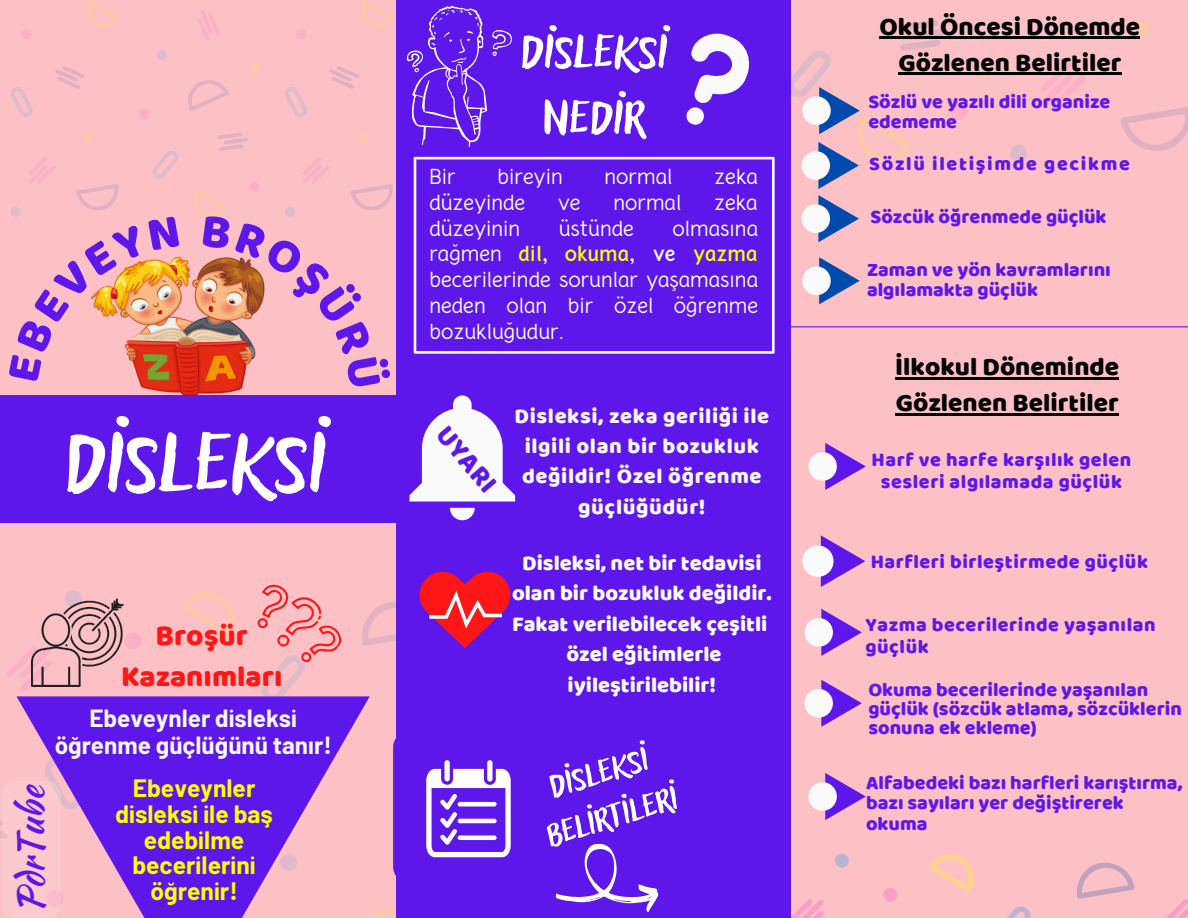
<style>
.page{position:relative;width:1188px;height:918px;background:#fcc0c5}
.page>*{position:absolute;margin:0;border:0;box-sizing:border-box;transform-origin:0 0}
.t1{font:107.1px "Adlery Pro Blockletter";color:#fff}
.t2{font:60.3px/65.8px "Adlery Pro Blockletter";color:#fff;text-align:center}
.t3{font:41.7px/45.9px "Adlery Pro Blockletter";color:#fff;text-align:center}
.t4{font:36.75px "Kaushan Script";color:#5e17eb}
.t5{font:29.85px/41.7px "Baloo";color:#ff1616;text-align:center}
.t6{font:27.9px "Baloo";color:#5e17eb}
.t7{font:26.1px/36px "Baloo";color:#000}
.t8{font:700 24.6px/25.8px "Barlow";color:#ff0;text-align:center}
.t9{font:700 24.3px/27px "Barlow";color:#f9f9f9;text-align:center}
.t10{font:21.9px/30.3px "Baloo";color:#fff;text-align:center}
.t11{font:21.9px/30.3px "Baloo";letter-spacing:.025em;color:#fafafa;text-align:center}
.t12{font:19.8px/20.2px "Baloo";color:#5e17eb}
.t13{font:19.8px/21.3px "Baloo";letter-spacing:.025em;color:#5e17eb;text-align:center}
.t14{font:19.8px "Baloo";letter-spacing:.085em;color:#5e17eb}
.t15{font:19.05px/25.8px "Crusoe Text";color:#fff;text-align:justify}
.s1{font-weight:700;color:#ff0}
.s2{font-weight:700}
</style>
<div class="page">
<svg style="left:1121px;top:107px;width:67px;height:44px"></svg>
<div style="left:1132px;top:19px;width:17px;height:18px;background:#fcc8a9;border-radius:50%"></div>
<div style="left:1010px;top:145px;width:17px;height:17px;background:#dcbbcb;border-radius:50%"></div>
<svg style="left:1039px;top:61px;width:49px;height:45px"></svg>
<div style="left:951px;top:103px;width:17px;height:17px;background:#fbb0c5;border-radius:50%"></div>
<div style="left:835px;top:854px;width:14px;height:14px;background:#b9b5d1;border-radius:50%"></div>
<svg style="left:791px;top:899px;width:33px;height:19px"></svg>
<svg style="left:1076px;top:862px;width:59px;height:37px"></svg>
<svg style="left:929px;top:854px;width:45px;height:38px"></svg>
<svg style="left:1007px;top:906px;width:24px;height:12px"></svg>
<div style="left:883px;top:888px;width:14px;height:14px;background:#fb9ec5;border-radius:50%"></div>
<svg style="left:1166px;top:899px;width:22px;height:19px"></svg>
<div style="left:65px;top:590px;width:17px;height:18px;background:#dfbbca;border-radius:50%"></div>
<svg style="left:7px;top:648px;width:47px;height:43px"></svg>
<svg style="left:370px;top:910px;width:26px;height:8px"></svg>
<svg style="left:181px;top:591px;width:54px;height:47px"></svg>
<div style="left:124px;top:632px;width:18px;height:18px;background:#fbb1c5;border-radius:50%"></div>
<div style="left:396px;top:0;width:395px;height:918px;background:#5e17eb"></div>
<div style="left:0;top:395px;width:396px;height:128px;background:#5e17eb"></div>
<img style="left:32px;top:595px;width:93px;height:91px">
<svg style="left:257px;top:584px;width:85px;height:112px"></svg>
<svg style="left:17px;top:696px;width:353px;height:222px;fill:#5e17eb"></svg>
<svg style="left:407px;top:5px;width:105px;height:142px"></svg>
<svg style="left:686px;top:33px;width:63px;height:92px"></svg>
<svg style="left:414px;top:157px;width:361px;height:197px"></svg>
<div style="left:393px;top:732px;width:151px;height:150px;background:#5e17eb;border-radius:15px"></div>
<svg style="left:426px;top:760px;width:85px;height:97px"></svg>
<svg style="left:808px;top:443px;width:58px;height:47px"></svg>
<svg style="left:802px;top:535px;width:63px;height:52px"></svg>
<svg style="left:805px;top:609px;width:57px;height:47px"></svg>
<svg style="left:805px;top:680px;width:57px;height:47px"></svg>
<svg style="left:808px;top:773px;width:58px;height:47px"></svg>
<svg style="left:791px;top:20px;width:159px;height:169px"></svg>
<svg style="left:802px;top:195px;width:57px;height:47px"></svg>
<svg style="left:802px;top:257px;width:58px;height:47px"></svg>
<svg style="left:409px;top:395px;width:106px;height:125px"></svg>
<svg style="left:555px;top:843px;width:104px;height:69px"></svg>
<svg style="left:362px;top:571px;width:149px;height:77px"></svg>
<img style="left:139px;top:256px;width:103px;height:140px">
<hr style="left:895px;top:377px;width:224px;height:3px;background:#000">
<hr style="left:896px;top:413px;width:223px;height:3px;background:#000">
<hr style="left:880px;top:37px;width:260px;height:2px;background:#000">
<hr style="left:898px;top:73px;width:223px;height:2px;background:#000">
<svg style="left:329px;top:66px;width:30px;height:23px"></svg>
<svg style="left:361px;top:0;width:32px;height:27px"></svg>
<svg style="left:285px;top:87px;width:22px;height:30px"></svg>
<div style="left:296px;top:29px;width:10px;height:10px;background:#fbb0c5;border-radius:50%"></div>
<svg style="left:188px;top:80px;width:41px;height:31px"></svg>
<svg style="left:55px;top:66px;width:30px;height:23px"></svg>
<svg style="left:87px;top:0;width:32px;height:27px"></svg>
<div style="left:83px;top:132px;width:10px;height:11px;background:#fcc8a9;border-radius:50%"></div>
<div style="left:249px;top:63px;width:11px;height:10px;background:#fcc8a9;border-radius:50%"></div>
<div style="left:157px;top:50px;width:10px;height:10px;background:#dcbbcb;border-radius:50%"></div>
<svg style="left:11px;top:87px;width:22px;height:30px"></svg>
<svg style="left:198px;top:11px;width:22px;height:30px"></svg>
<div style="left:139px;top:109px;width:10px;height:10px;background:#fbb0c5;border-radius:50%"></div>
<div style="left:22px;top:29px;width:10px;height:10px;background:#fbb0c5;border-radius:50%"></div>
<hr style="left:782px;top:326px;width:406px;height:1px;background:#5e17eb">
<svg style="left:0;top:757px;width:84px;height:161px"></svg>
<svg style="left:10px;top:151px;width:169px;height:230px"></svg>
<svg style="left:191px;top:132px;width:202px;height:256px"></svg>
<h1 class="t1" style="left:64px;top:390px;width:264px">DİSLEKSİ</h1>
<h3 class="t4" style="left:4px;top:913px;width:129px;rotate:-90deg">PdrTube</h3>
<h3 class="t5" style="left:121px;top:614px;width:163px">Broşür<br>Kazanımları</h3>
<p class="t9" style="left:55px;top:704px;width:279px">Ebeveynler disleksi öğrenme güçlüğünü tanır!</p>
<p class="t8" style="left:115px;top:774px;width:159px">Ebeveynler disleksi ile baş edebilme becerilerini öğrenir!</p>
<h2 class="t2" style="left:520px;top:13px;width:149px">DİSLEKSİ<br>NEDİR</h2>
<p class="t15" style="left:429px;top:165px;width:28px">Bir</p>
<p class="t15" style="left:498px;top:165px;width:67px">bireyin</p>
<p class="t15" style="left:605px;top:165px;width:70px">normal</p>
<p class="t15" style="left:714px;top:165px;width:45px">zeka</p>
<p class="t15" style="left:429px;top:191px;width:98px">düzeyinde</p>
<p class="t15" style="left:558px;top:191px;width:24px">ve</p>
<p class="t15" style="left:613px;top:191px;width:70px">normal</p>
<p class="t15" style="left:714px;top:191px;width:45px">zeka</p>
<p class="t15" style="left:429px;top:217px;width:92px">düzeyinin</p>
<p class="t15" style="left:559px;top:217px;width:77px">üstünde</p>
<p class="t15" style="left:429px;top:217px;width:330px;text-indent:243px">olmasına rağmen <span class="s1">dil</span><span class="s2">,</span> <span class="s1">okuma</span><span class="s2">, ve</span> <span class="s1">yazma </span>becerilerinde sorunlar yaşamasına neden olan bir özel öğrenme bozukluğudur.</p>
<h3 class="t6" style="left:455px;top:418px;width:79px;rotate:50deg">UYARI</h3>
<p class="t11" style="left:515px;top:400px;width:256px">Disleksi, zeka geriliği ile ilgili olan bir bozukluk değildir! Özel öğrenme güçlüğüdür!</p>
<p class="t10" style="left:512px;top:547px;width:261px">Disleksi, net bir tedavisi olan bir bozukluk değildir.<br>Fakat verilebilecek çeşitli özel eğitimlerle iyileştirilebilir!</p>
<h3 class="t3" style="left:526px;top:767px;width:137px;rotate:-17deg">DİSLEKSİ<br>BELİRTİLERİ</h3>
<h3 class="t7" style="left:880px;top:8px;width:262px;text-align:center">Okul Öncesi Dönemde<br>Gözlenen Belirtiler</h3>
<p class="t12" style="left:868px;top:91px;width:244px">Sözlü ve yazılı dili organize edememe</p>
<p class="t14" style="left:869px;top:152px;width:262px">Sözlü iletişimde gecikme</p>
<p class="t12" style="left:870px;top:206px;width:238px">Sözcük öğrenmede güçlük</p>
<p class="t12" style="left:867px;top:259px;width:245px">Zaman ve yön kavramlarını algılamakta güçlük</p>
<h3 class="t7" style="left:895px;top:348px;width:225px">İlkokul Döneminde<br>Gözlenen Belirtiler</h3>
<p class="t13" style="left:872px;top:449px;width:261px">Harf ve harfe karşılık gelen sesleri algılamada güçlük</p>
<p class="t13" style="left:871px;top:550px;width:279px">Harfleri birleştirmede güçlük</p>
<p class="t13" style="left:865px;top:614px;width:292px;text-align:left">Yazma becerilerinde yaşanılan güçlük</p>
<p class="t12" style="left:868px;top:680px;width:315px;line-height:19.2px">Okuma becerilerinde yaşanılan güçlük (sözcük atlama, sözcüklerin sonuna ek ekleme)</p>
<p class="t12" style="left:866px;top:772px;width:318px">Alfabedeki bazı harfleri karıştırma, bazı sayıları yer değiştirerek okuma</p>
</div>
